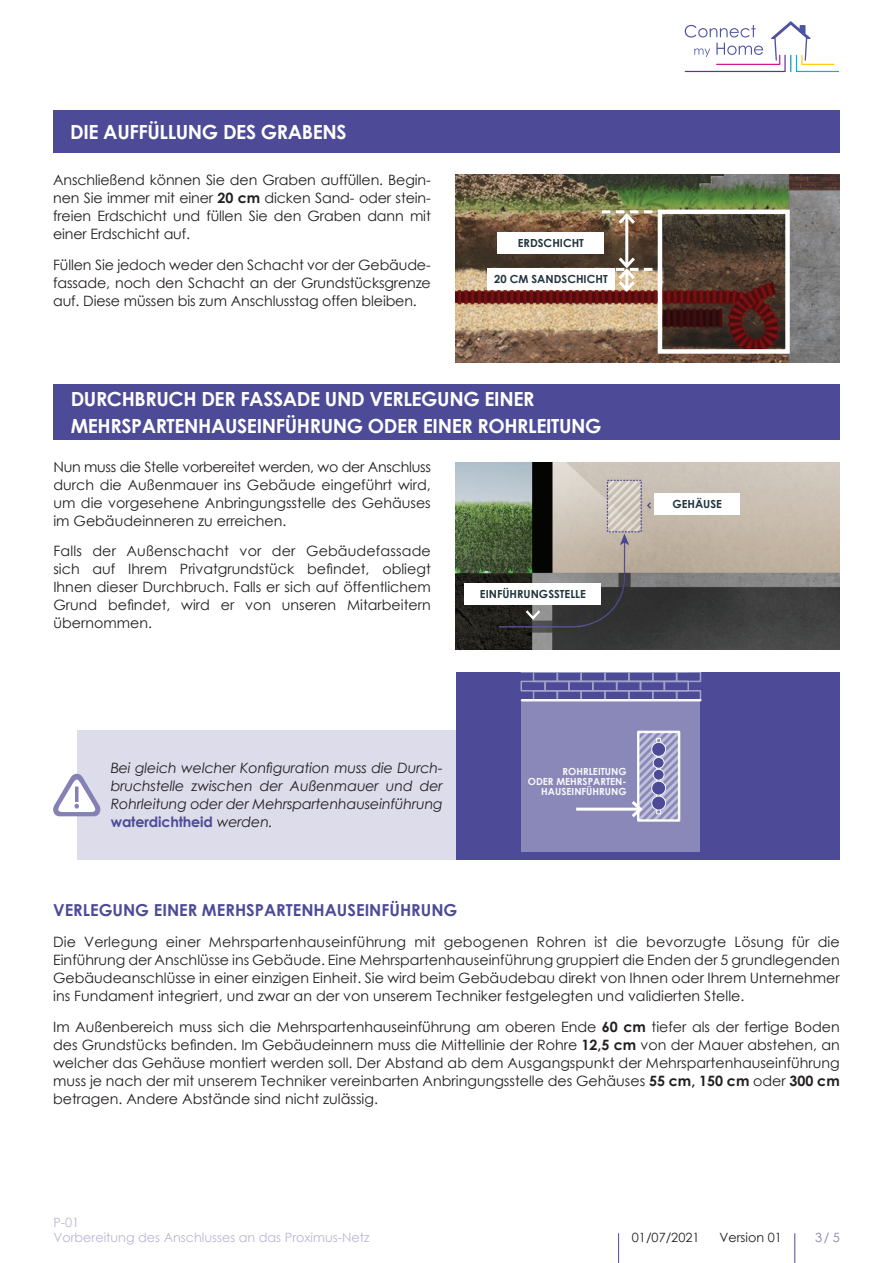
<style>
.page{position:relative;width:893px;height:1263px;background:#fff}
.page>*{position:absolute;margin:0;border:0;box-sizing:border-box;transform-origin:0 0}
.t1{font:700 19.5px/27px "Century Gothic";letter-spacing:-.02em;color:#fff}
.t2{font:700 16.5px "Century Gothic";color:#4d4b97}
.t3{font:14.25px/18px "Century Gothic";color:#231f20;text-align:justify}
.t4{font:italic 14.25px/18px "Century Gothic";letter-spacing:-.01em;color:#231f20;text-align:justify}
.t5{font:12.75px/14.2px "Century Gothic";color:#b9b6d4}
.t6{font:12.75px "Century Gothic";color:#231f20}
.t7{font:12.75px "Century Gothic";color:#8481b5}
.t8{font:700 11.1px "Century Gothic";color:#21353f}
.t9{font:700 9.75px/10.4px "Century Gothic";color:#f9fafb;text-align:right}
.s1{font-weight:700}
.s2{font-weight:700;font-style:normal;color:#4d4b97}
</style>
<div class="page">
<hr style="left:794px;top:1233px;width:1px;height:30px;background:#4d4b97">
<hr style="left:618px;top:1233px;width:1px;height:30px;background:#4d4b97">
<svg style="left:685px;top:21px;width:154px;height:51px"></svg>
<div style="left:53px;top:111px;width:787px;height:42px;background:#4d4b97"></div>
<img style="left:456px;top:174px;width:384px;height:188px">
<hr style="left:625px;top:215px;width:3px;height:51px;background:#fff">
<svg style="left:602px;top:210px;width:50px;height:17px"></svg>
<svg style="left:602px;top:254px;width:50px;height:40px"></svg>
<div style="left:498px;top:233px;width:106px;height:21px;background:#fff"></div>
<div style="left:487px;top:268px;width:128px;height:22px;background:#fff"></div>
<div style="left:54px;top:384px;width:786px;height:56px;background:#4d4b97"></div>
<div style="left:456px;top:672px;width:384px;height:188px;background:#4d4b97"></div>
<div style="left:522px;top:701px;width:178px;height:151px;background:#8988b9"></div>
<div style="left:637px;top:731px;width:43px;height:91px;border:2px solid #f9fafb"></div>
<svg style="left:520px;top:672px;width:181px;height:10px"></svg>
<hr style="left:522px;top:699px;width:178px;height:2px;background:#f9fafb">
<hr style="left:576px;top:808px;width:64px;height:3px;background:#fff">
<svg style="left:628px;top:732px;width:51px;height:88px"></svg>
<div style="left:77px;top:730px;width:379px;height:130px;background:#dcdceb"></div>
<svg style="left:53px;top:774px;width:47px;height:42px"></svg>
<img style="left:456px;top:462px;width:384px;height:188px">
<div style="left:465px;top:583px;width:136px;height:21px;background:#fff"></div>
<svg style="left:523px;top:608px;width:20px;height:13px"></svg>
<div style="left:655px;top:494px;width:85px;height:21px;background:#fff"></div>
<div style="left:658px;top:210px;width:132px;height:144px;border:4px solid #fff"></div>
<h1 class="t1" style="left:70px;top:118px;width:278px">DIE AUFFÜLLUNG DES GRABENS</h1>
<p class="t3" style="left:53px;top:171px;width:379px">Anschließend können Sie den Graben auffüllen. Begin&shy;nen Sie immer mit einer <span class="s1">20 cm</span> dicken Sand- oder stein&shy;freien Erdschicht und füllen Sie den Graben dann mit einer Erdschicht auf.</p>
<p class="t3" style="left:53px;top:255px;width:379px">Füllen Sie jedoch weder den Schacht vor der Gebäude&shy;fassade, noch den Schacht an der Grundstücksgrenze auf. Diese müssen bis zum Anschlusstag offen bleiben.</p>
<p class="t8" style="left:518px;top:235px;width:68px">ERDSCHICHT</p>
<p class="t8" style="left:494px;top:271px;width:115px">20 CM SANDSCHICHT</p>
<h1 class="t1" style="left:71px;top:384px;width:532px">DURCHBRUCH DER FASSADE UND VERLEGUNG EINER<br>MEHRSPARTENHAUSEINFÜHRUNG ODER EINER ROHRLEITUNG</h1>
<p class="t3" style="left:53px;top:457px;width:379px">Nun muss die Stelle vorbereitet werden, wo der Anschluss durch die Außenmauer ins Gebäude eingeführt wird, um die vorgesehene Anbringungsstelle des Gehäuses im Gebäudeinneren zu erreichen.</p>
<p class="t3" style="left:53px;top:542px;width:379px">Falls der Außenschacht vor der Gebäudefassade sich auf Ihrem Privatgrundstück befindet, obliegt Ihnen dieser Durchbruch. Falls er sich auf öffentlichem Grund befindet, wird er von unseren Mitarbeitern übernommen.</p>
<p class="t8" style="left:480px;top:585px;width:108px">EINFÜHRUNGSSTELLE</p>
<p class="t8" style="left:672px;top:496px;width:51px">GEHÄUSE</p>
<p class="t4" style="left:111px;top:759px;width:334px">Bei gleich welcher Konfiguration muss die Durch&shy;bruchstelle zwischen der Außenmauer und der Rohrleitung oder der Mehrspartenhauseinführung <span class="s2">waterdichtheid</span> werden.</p>
<p class="t9" style="left:528px;top:765px;width:100px">ROHRLEITUNG<br>ODER MEHRSPARTEN-<br>HAUSEINFÜHRUNG</p>
<p class="t2" style="left:53px;top:898px;width:406px">VERLEGUNG EINER MERHSPARTENHAUSEINFÜHRUNG</p>
<p class="t3" style="left:53px;top:932px;width:788px">Die Verlegung einer Mehrspartenhauseinführung mit gebogenen Rohren ist die bevorzugte Lösung für die Einführung der Anschlüsse ins Gebäude. Eine Mehrspartenhauseinführung gruppiert die Enden der 5 grundlegenden Gebäudeanschlüsse in einer einzigen Einheit. Sie wird beim Gebäudebau direkt von Ihnen oder Ihrem Unternehmer ins Fundament integriert, und zwar an der von unserem Techniker festgelegten und validierten Stelle.</p>
<p class="t3" style="left:53px;top:1017px;width:788px">Im Außenbereich muss sich die Mehrspartenhauseinführung am oberen Ende <span class="s1">60 cm</span> tiefer als der fertige Boden des Grundstücks befinden. Im Gebäudeinnern muss die Mittellinie der Rohre <span class="s1">12,5 cm</span> von der Mauer abstehen, an welcher das Gehäuse montiert werden soll. Der Abstand ab dem Ausgangspunkt der Mehrspartenhauseinführung muss je nach der mit unserem Techniker vereinbarten Anbringungsstelle des Gehäuses <span class="s1">55 cm, 150 cm</span> oder <span class="s1">300 cm </span>betragen. Andere Abstände sind nicht zulässig.</p>
<p class="t5" style="left:53px;top:1215px;width:318px">P-01<br>Vorbereitung des Anschlusses an das Proximus-Netz</p>
<p class="t6" style="left:632px;top:1228px;width:69px">01/07/2021</p>
<p class="t6" style="left:719px;top:1228px;width:64px">Version 01</p>
<p class="t7" style="left:815px;top:1228px;width:26px">3/ 5</p>
</div>
